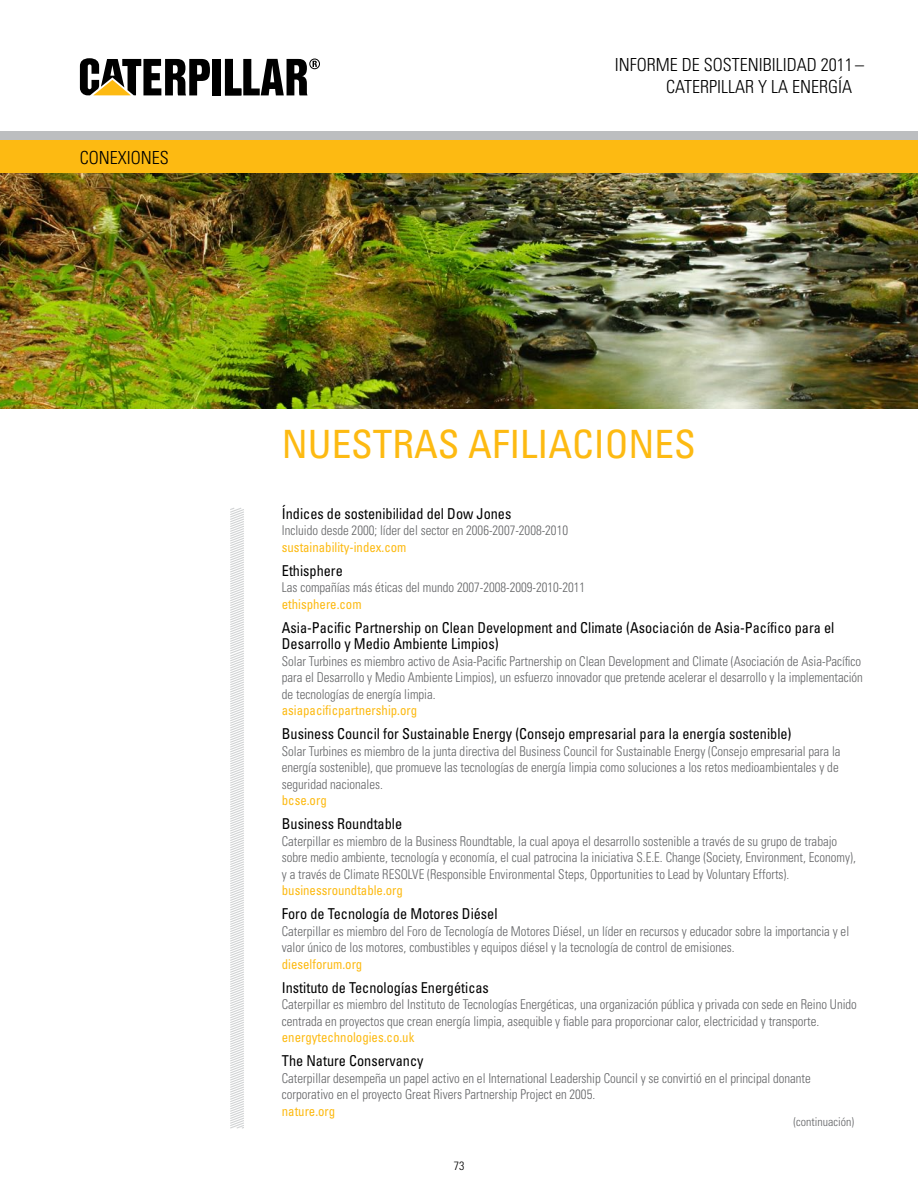
<style>
.page{position:relative;width:918px;height:1188px;background:#fff}
.page>*{position:absolute;margin:0;border:0;box-sizing:border-box;transform-origin:0 0}
.t1{font:condensed 39px "Univers LT Std";color:#fdba12}
.t2{font:300 condensed 18px/21.6px "Univers LT Std";color:#000}
.t3{font:condensed 15px/16.5px "Univers LT Std";color:#000;scale:.95 1}
.t4{font:300 condensed 13.5px/16.5px "Univers LT Std";color:#636466;scale:.95 1}
.t5{font:condensed 13.5px "Univers LT Std";color:#fdba12;scale:.95 1}
.t6{font:300 condensed 12px "Univers LT Std";color:#636466}
.t7{font:300 condensed 12px "Univers LT Std";color:#000}
</style>
<div class="page">
<div style="left:0;top:140px;width:918px;height:34px;background:#fdba12"></div>
<div style="left:0;top:131px;width:918px;height:9px;background:#bcbec0"></div>
<div style="left:213px;top:59px;width:8px;height:36px;background:#000"></div>
<svg style="left:80px;top:58px;width:130px;height:37px"></svg>
<svg style="left:225px;top:59px;width:95px;height:36px"></svg>
<img style="left:0;top:174px;width:918px;height:234px">
<svg style="left:230px;top:508px;width:14px;height:621px"></svg>
<h2 class="t2" style="left:80px;top:147px;width:90px">conexiones</h2>
<h2 class="t2" style="left:666px;top:54px;width:199px;text-indent:-51px">Informe de sostenibilidad 2011 –<br>CATER</h2>
<h2 class="t2" style="left:709px;top:76px;width:21px">PILLAR</h2>
<h2 class="t2" style="left:758px;top:76px;width:44px">Y LA ENER</h2>
<h2 class="t2" style="left:828px;top:76px;width:25px">GÍA</h2>
<h1 class="t1" style="left:282px;top:419px;width:415px">nuestras afiliaciones</h1>
<p class="t3" style="left:282px;top:505px;width:243px">Índices de sostenibilidad del Dow Jones</p>
<p class="t4" style="left:282px;top:522px;width:303px">Incluido desde 2000; líder del sector en 2006-2007-2008-2010</p>
<p class="t5" style="left:282px;top:538px;width:133px">sustainability-index.com</p>
<p class="t3" style="left:282px;top:562px;width:66px">Ethisphere</p>
<p class="t4" style="left:282px;top:579px;width:321px">Las compañías más éticas del mundo 2007-2008-2009-2010-2011</p>
<p class="t5" style="left:282px;top:595px;width:85px">ethisphere.com</p>
<p class="t3" style="left:282px;top:619px;width:583px">Asia-Pacific Partnership on Clean Development and Climate (Asociación de Asia-Pacífico para el<br>Desarrollo y Medio Ambiente Limpios)</p>
<p class="t4" style="left:282px;top:653px;width:613px;text-align:justify">Solar Turbines es miembro activo de Asia-Pacific Partnership on Clean Development and Climate (Asociación de Asia-Pacífico para el Desarrollo y Medio Ambiente Limpios), un esfuerzo innovador que pretende acelerar el desarrollo y la implementación de tecnologías de energía limpia.</p>
<p class="t5" style="left:282px;top:702px;width:144px">asiapacificpartnership.org</p>
<p class="t3" style="left:282px;top:725px;width:538px">Business Council for Sustainable Energy (Consejo empresarial para la energía sostenible)</p>
<p class="t4" style="left:282px;top:743px;width:590px">Solar Turbines es miembro de la junta directiva del Business Council for Sustainable Energy (Consejo empresarial para la energía sostenible), que promueve las tecnologías de energía limpia como soluciones a los retos medioambientales y de seguridad nacionales.</p>
<p class="t5" style="left:282px;top:792px;width:49px">bcse.org</p>
<p class="t3" style="left:282px;top:815px;width:128px">Business Roundtable</p>
<p class="t4" style="left:282px;top:833px;width:606px">Caterpillar es miembro de la Business Roundtable, la cual apoya el desarrollo sostenible a través de su grupo de trabajo sobre medio ambiente, tecnología y economía, el cual patrocina la iniciativa S.E.E. Change (Society, Environment, Economy), y a través de Climate RESOLVE</p>
<p class="t4" style="left:427px;top:866px;width:383px">(Responsible Environmental Steps, Opportunities to Lead by Voluntary Efforts).</p>
<p class="t5" style="left:282px;top:882px;width:129px">businessroundtable.org</p>
<p class="t3" style="left:282px;top:905px;width:229px">Foro de Tecnología de Motores Diésel</p>
<p class="t4" style="left:282px;top:923px;width:599px">Caterpillar es miembro del Foro de Tecnología de Motores Diésel, un líder en recursos y educador sobre la importancia y el valor único de los motores, combustibles y equipos diésel y la tecnología de control de emisiones.</p>
<p class="t5" style="left:282px;top:955px;width:86px">dieselforum.org</p>
<p class="t3" style="left:282px;top:979px;width:219px">I nstituto de Tecnologías Energéticas</p>
<p class="t4" style="left:282px;top:996px;width:607px">Caterpillar es miembro del Instituto de Tecnologías Energéticas, una organización pública y privada con sede en Reino Unido centrada en proyectos que crean energía limpia, asequible y fiable para proporcionar calor, electricidad y transporte.</p>
<p class="t5" style="left:282px;top:1029px;width:141px">energytechnologies.co.uk</p>
<p class="t3" style="left:282px;top:1052px;width:151px">The N ature Conservancy</p>
<p class="t4" style="left:282px;top:1070px;width:558px">Caterpillar desempeña un papel activo en el International Leadership Council y se convirtió en el principal donante corporativo en el proyecto Great Rivers Partnership Project en 2005.</p>
<p class="t5" style="left:282px;top:1102px;width:58px">nature.org</p>
<p class="t6" style="left:794px;top:1115px;width:62px">(continuación)</p>
<p class="t7" style="left:454px;top:1158px;width:12px">73</p>
</div>
